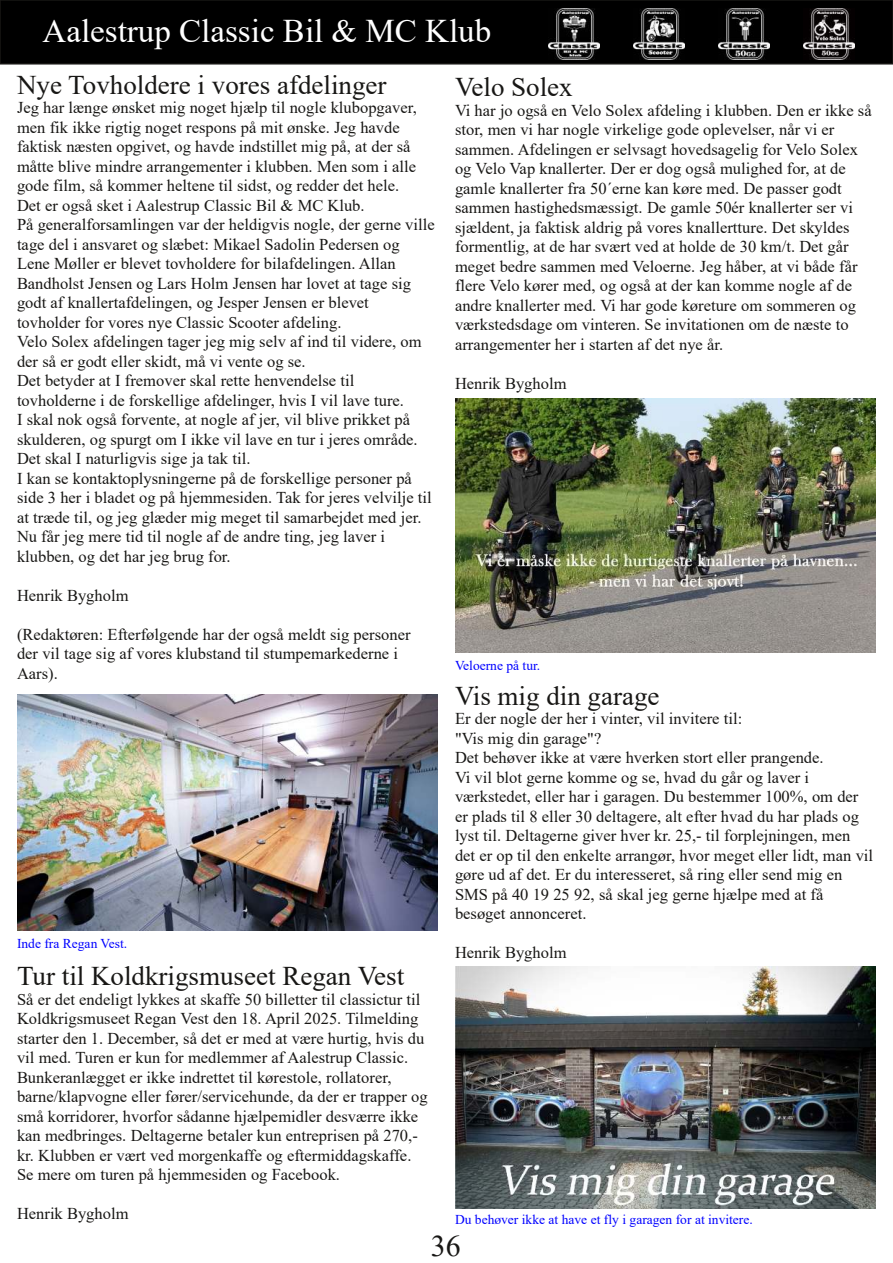
<style>
.page{position:relative;width:893px;height:1263px;background:#fff}
.page>*{position:absolute;margin:0;border:0;box-sizing:border-box;transform-origin:0 0}
.t1{font:33px "Times New Roman";color:#fff}
.t2{font:30px "Times New Roman";color:#181715}
.t3{font:27px "Times New Roman";color:#181715}
.t4{font:16.5px/19.5px "Times New Roman";color:#181715}
.t5{font:13.5px "Times New Roman";color:#00f}
</style>
<div class="page">
<div style="left:0;top:0;width:893px;height:64px;background:#000"></div>
<div style="left:0;top:0;width:893px;height:65px;border:2px solid #181715"></div>
<img style="left:804px;top:9px;width:50px;height:51px">
<img style="left:719px;top:9px;width:50px;height:51px">
<img style="left:634px;top:9px;width:50px;height:51px">
<img style="left:549px;top:9px;width:50px;height:51px">
<img style="left:17px;top:695px;width:421px;height:235px">
<img style="left:455px;top:399px;width:421px;height:253px">
<img style="left:455px;top:966px;width:421px;height:242px">
<h1 class="t1" style="left:43px;top:8px;width:450px">Aalestrup Classic Bil &amp; MC Klub</h1>
<h3 class="t3" style="left:455px;top:68px;width:119px">Velo Solex</h3>
<p class="t4" style="left:455px;top:100px;width:418px">Vi har jo også en Velo Solex afdeling i klubben. Den er ikke så stor, men vi har nogle virkelige gode oplevelser, når vi er sammen. Afdelingen er selvsagt hovedsagelig for Velo Solex og Velo Vap knallerter. Der er dog også mulighed for, at de gamle knallerter fra 50´erne kan køre med. De passer godt sammen hastighedsmæssigt. De gamle 50ér knallerter ser vi sjældent, ja faktisk aldrig på vores knallertture. Det skyldes formentlig, at de har svært ved at holde de 30 km/t. Det går meget bedre sammen med Veloerne. Jeg håber, at vi både får flere Velo kører med, og også at der kan komme nogle af de andre knallerter med. Vi har gode køreture om sommeren og værkstedsdage om vinteren. Se invitationen om de næste to arrangementer her i starten af det nye år.</p>
<p class="t4" style="left:455px;top:373px;width:113px">Henrik Bygholm</p>
<h3 class="t3" style="left:17px;top:66px;width:371px">Nye Tovholdere i vores afdelinger</h3>
<p class="t4" style="left:17px;top:98px;width:419px">Jeg har længe ønsket mig noget hjælp til nogle klubopgaver, men fik ikke rigtig noget respons på mit ønske. Jeg havde faktisk næsten opgivet, og havde indstillet mig på, at der så måtte blive mindre arrangementer i klubben. Men som i alle gode film, så kommer heltene til sidst, og redder det hele.<br>Det er også sket i Aalestrup Classic Bil &amp; MC Klub.<br>På generalforsamlingen var der heldigvis nogle, der gerne ville tage del i ansvaret og slæbet: Mikael Sadolin Pedersen og Lene Møller er blevet tovholdere for bilafdelingen. Allan Bandholst Jensen og Lars Holm Jensen har lovet at tage sig godt af knallertafdelingen, og Jesper Jensen er blevet tovholder for vores nye Classic Scooter afdeling.<br>Velo Solex afdelingen tager jeg mig selv af ind til videre, om der så er godt eller skidt, må vi vente og se.<br>Det betyder at I fremover skal rette henvendelse til tovholderne i de forskellige afdelinger, hvis I vil lave ture.<br>I skal nok også forvente, at nogle af jer, vil blive prikket på skulderen, og spurgt om I ikke vil lave en tur i jeres område.<br>Det skal I naturligvis sige ja tak til.<br>I kan se kontaktoplysningerne på de forskellige personer på side 3 her i bladet og på hjemmesiden. Tak for jeres velvilje til at træde til, og jeg glæder mig meget til samarbejdet med jer.<br>Nu får jeg mere tid til nogle af de andre ting, jeg laver i klubben, og det har jeg brug for.</p>
<p class="t4" style="left:17px;top:585px;width:113px">Henrik Bygholm</p>
<p class="t4" style="left:17px;top:624px;width:395px">(Redaktøren: Efterfølgende har der også meldt sig personer der vil tage sig af vores klubstand til stumpemarkederne i<br>Aars).</p>
<p class="t5" style="left:455px;top:656px;width:87px">Veloerne på tur.</p>
<p class="t5" style="left:17px;top:934px;width:112px">Inde fra Regan Vest.</p>
<h3 class="t3" style="left:17px;top:957px;width:389px">Tur til Koldkrigsmuseet Regan Vest</h3>
<p class="t4" style="left:17px;top:989px;width:412px">Så er det endeligt lykkes at skaffe 50 billetter til classictur til Koldkrigsmuseet Regan Vest den 18. April 2025. Tilmelding starter den 1. December, så det er med at være hurtig, hvis du vil med. Turen er kun for medlemmer af Aalestrup Classic.<br>Bunkeranlægget er ikke indrettet til kørestole, rollatorer, barne/klapvogne eller fører/servicehunde, da der er trapper og små korridorer, hvorfor sådanne hjælpemidler desværre ikke kan medbringes. Deltagerne betaler kun entreprisen på 270,- kr. Klubben er vært ved morgenkaffe og eftermiddagskaffe.<br>Se mere om turen på hjemmesiden og Facebook.</p>
<p class="t4" style="left:17px;top:1203px;width:113px">Henrik Bygholm</p>
<h3 class="t3" style="left:455px;top:677px;width:206px">Vis mig din garage</h3>
<p class="t4" style="left:455px;top:708px;width:420px">Er der nogle der her i vinter, vil invitere til:<br>"Vis mig din garage"?<br>Det behøver ikke at være hverken stort eller prangende.<br>Vi vil blot gerne komme og se, hvad du går og laver i værkstedet, eller har i garagen. Du bestemmer 100%, om der er plads til 8 eller 30 deltagere, alt efter hvad du har plads og lyst til. Deltagerne giver hver kr. 25,- til forplejningen, men det er op til den enkelte arrangør, hvor meget eller lidt, man vil gøre ud af det. Er du interesseret, så ring eller send mig en SMS på 40 19 25 92, så skal jeg gerne hjælpe med at få besøget annonceret.</p>
<p class="t4" style="left:455px;top:942px;width:113px">Henrik Bygholm</p>
<p class="t5" style="left:455px;top:1210px;width:299px">Du behøver ikke at have et fly i garagen for at invitere.</p>
<h2 class="t2" style="left:431px;top:1224px;width:31px">36</h2>
</div>
